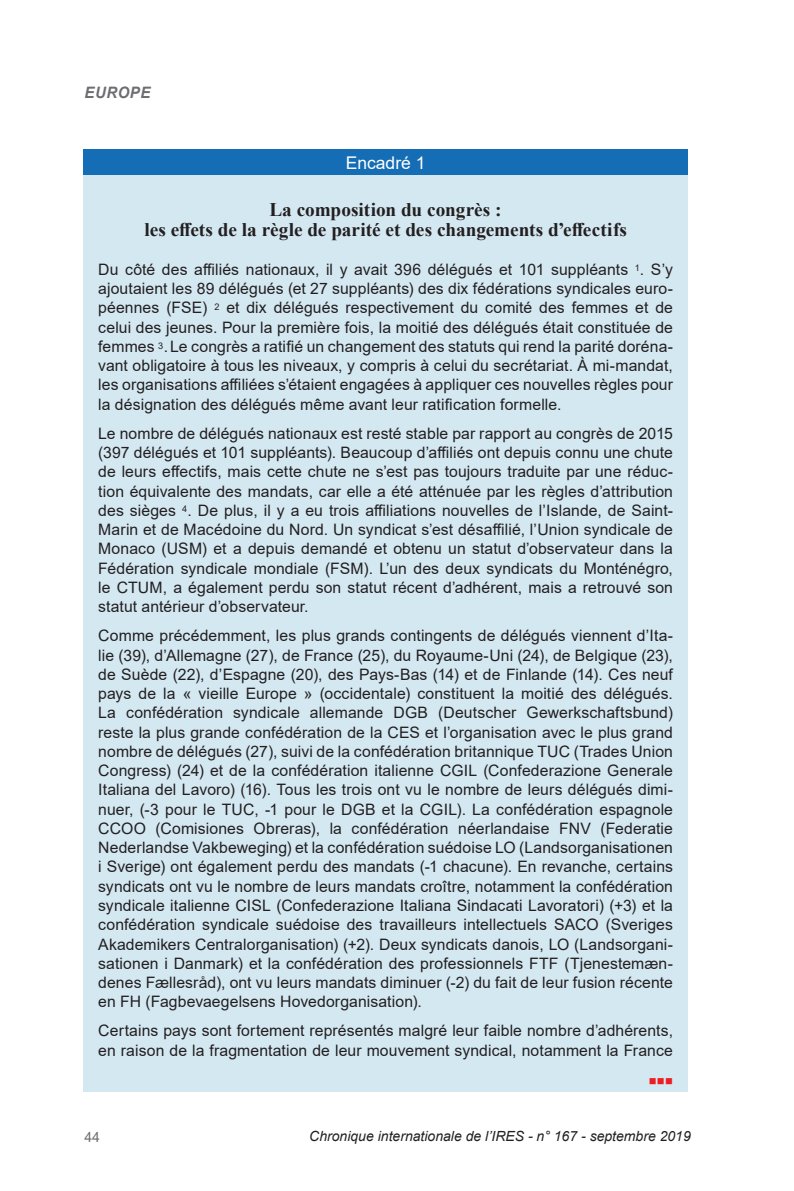
<style>
.page{position:relative;width:794px;height:1191px;background:#fff}
.page>*{position:absolute;margin:0;border:0;box-sizing:border-box;transform-origin:0 0}
.TITRE_ENCADRE{font:700 19.25px/19.8px "Times New Roman";color:#231f20;text-align:center}
.Encadré_bando{font:17.5px "Arial";color:#fff}
.ENCADRE{font:15.75px/19.2px "Arial";letter-spacing:.005em;color:#231f20;text-align:justify}
.t1{font:italic 700 15.75px "Arial";letter-spacing:.035em;color:#6c6d70;scale:.95 1}
.t2{font:italic 14px "Arial";color:#231f20}
.t3{font:14px "Arial";color:#6c6d70}
.ENCADRE-2{font:10.5px "Wingdings";color:#ee1d23}
</style>
<div class="page">
<div style="left:83px;top:149px;width:605px;height:27px;background:#146db5"></div>
<div style="left:83px;top:176px;width:605px;height:915px;background:#d4e8f2"></div>
<p class="t1" style="left:85px;top:82px;width:71px">EUROPE</p>
<p class="Encadré_bando" style="left:346px;top:150px;width:81px">Encadré 1</p>
<p class="TITRE_ENCADRE" style="left:144px;top:199px;width:484px">La composition du congrès :<br>les effets de la règle de parité et des changements d’effectifs</p>
<p class="ENCADRE" style="left:98px;top:260px;width:576px">Du côté des affiliés nationaux, il y avait 396 délégués et 101 suppléants <sup>1</sup>. S’y ajoutaient les 89 délégués (et 27 suppléants) des dix fédérations syndicales euro&shy;péennes (FSE) <sup>2</sup> et dix délégués respectivement du comité des femmes et de celui des jeunes. Pour la première fois, la moitié des délégués était constituée de femmes <sup>3</sup>.Le congrès a ratifié un changement des statuts qui rend la parité doréna&shy;vant obligatoire à tous les niveaux, y compris à celui du secrétariat. À mi-mandat, les organisations affiliées s’étaient engagées à appliquer ces nouvelles règles pour la désignation des délégués même avant leur ratification formelle.</p>
<p class="ENCADRE" style="left:98px;top:423px;width:576px">Le nombre de délégués nationaux est resté stable par rapport au congrès de 2015 (397 délégués et 101 suppléants). Beaucoup d’affiliés ont depuis connu une chute de leurs effectifs, mais cette chute ne s’est pas toujours traduite par une réduc&shy;tion équivalente des mandats, car elle a été atténuée par les règles d’attribution des sièges <sup>4</sup>. De plus, il y a eu trois affiliations nouvelles de l’Islande, de Saint-Marin et de Macédoine du Nord. Un syndicat s’est désaffilié, l’Union syndicale de Monaco (USM) et a depuis demandé et obtenu un statut d’observateur dans la Fédération syndicale mondiale (FSM). L’un des deux syndicats du Monténégro, le CTUM, a également perdu son statut récent d’adhérent, mais a retrouvé son statut antérieur d’observateur.</p>
<p class="ENCADRE" style="left:98px;top:626px;width:576px">Comme précédemment, les plus grands contingents de délégués viennent d’Ita&shy;lie (39), d’Allemagne (27), de France (25), du Royaume-Uni (24), de Belgique (23), de Suède (22), d’Espagne (20), des Pays-Bas (14) et de Finlande (14). Ces neuf pays de la « vieille Europe » (occidentale) constituent la moitié des délégués.<br>La confédération syndicale allemande DGB (Deutscher Gewerkschaftsbund) reste la plus grande confédération de la CES et l’organisation avec le plus grand nombre de délégués (27), suivi de la confédération britannique TUC (Trades Union Congress) (24) et de la confédération italienne CGIL (Confederazione Generale Italiana del Lavoro) (16). Tous les trois ont vu le nombre de leurs délégués dimi&shy;nuer, (-3 pour le TUC, -1 pour le DGB et la CGIL). La confédération espagnole CCOO (Comisiones Obreras), la confédération néerlandaise FNV (Federatie Nederlandse Vakbeweging) et la confédération suédoise LO (Landsorganisationen i Sverige) ont également perdu des mandats (-1 chacune). En revanche, certains syndicats ont vu le nombre de leurs mandats croître, notamment la confédération syndicale italienne CISL (Confederazione Italiana Sindacati Lavoratori) (+3) et la confédération syndicale suédoise des travailleurs intellectuels SACO (Sveriges Akademikers Centralorganisation) (+2). Deux syndicats danois, LO (Landsorgani&shy;sationen i Danmark) et la confédération des professionnels FTF (Tjenestemæn&shy;denes Fællesråd), ont vu leurs mandats diminuer (-2) du fait de leur fusion récente en FH (Fagbevaegelsens Hovedorganisation).</p>
<p class="ENCADRE" style="left:98px;top:1021px;width:576px">Certains pays sont fortement représentés malgré leur faible nombre d’adhérents, en raison de la fragmentation de leur mouvement syndical, notamment la France</p>
<p class="ENCADRE-2" style="left:649px;top:1075px;width:26px">■■■</p>
<p class="t3" style="left:84px;top:1127px;width:17px">44</p>
<p class="t2" style="left:309px;top:1127px;width:383px">Chronique internationale de l’IRES - n° 167 - septembre 2019</p>
</div>
